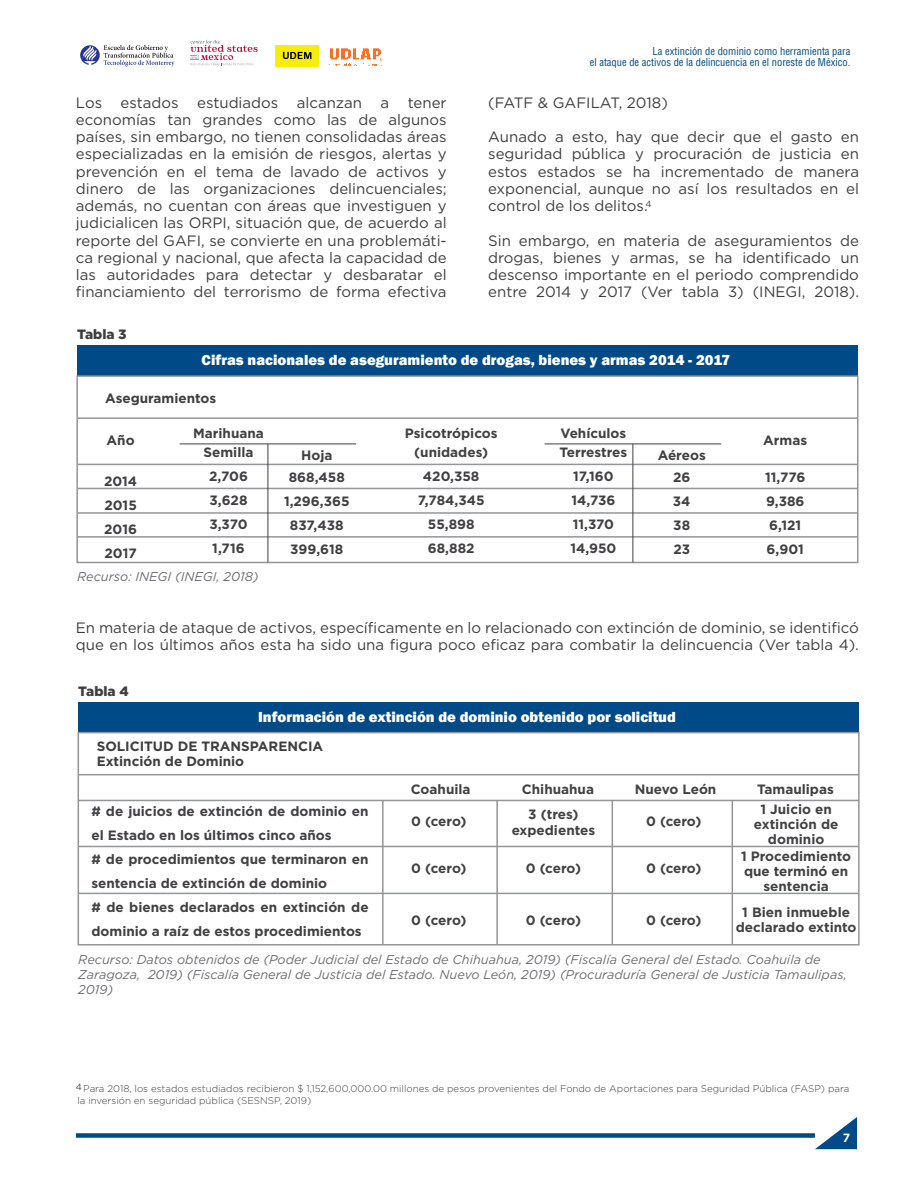
<style>
.page{position:relative;width:918px;height:1188px;background:#fff}
.page>*{position:absolute;margin:0;border:0;box-sizing:border-box;transform-origin:0 0}
.t1{font:15px/17.2px "Gotham";color:#3e3e3f;text-align:justify}
.t2{font:800 15px "Franklin Gothic";color:#fff}
.t3{font:700 13.5px/24px "Gotham";color:#413f41;text-align:center}
.t4{font:700 13.5px/15px "Gotham";color:#424142;text-align:center}
.t5{font:700 13.5px/15px "Gotham";color:#3e3e3f}
.t6{font:900 13.5px "Gotham";color:#3e3e3f}
.t7{font:italic 12.75px/15px "Gotham";color:#6c6d70}
.t8{font:700 12px "Gotham";color:#fff}
.t9{font:condensed 10.5px/10.5px "Helvetica LT Std";color:#004a87;text-align:right}
.t10{font:300 9.75px/12px "Gotham";color:#3e3e3f}
.t11{font:9px "Gotham";color:#3e3e3f}
</style>
<div class="page">
<div style="left:76px;top:1133px;width:739px;height:5px;background:#004a87"></div>
<svg style="left:815px;top:1117px;width:42px;height:32px"></svg>
<svg style="left:80px;top:45px;width:95px;height:21px"></svg>
<img style="left:329px;top:48px;width:54px;height:18px">
<div style="left:275px;top:45px;width:44px;height:21px;background:#f8ed06"></div>
<svg style="left:283px;top:52px;width:28px;height:7px"></svg>
<svg style="left:190px;top:40px;width:68px;height:26px"></svg>
<div style="left:77px;top:346px;width:781px;height:30px;background:#004a87"></div>
<div style="left:76px;top:375px;width:783px;height:188px;border:2px solid #939598"></div>
<hr style="left:77px;top:417px;width:781px;height:2px;background:#939598">
<hr style="left:77px;top:464px;width:781px;height:1px;background:#939598">
<hr style="left:77px;top:488px;width:781px;height:1px;background:#939598">
<hr style="left:77px;top:512px;width:781px;height:2px;background:#939598">
<hr style="left:77px;top:536px;width:781px;height:2px;background:#939598">
<div style="left:78px;top:702px;width:781px;height:31px;background:#004a87"></div>
<div style="left:78px;top:732px;width:782px;height:214px;border:2px solid #939598"></div>
<hr style="left:78px;top:774px;width:781px;height:1px;background:#939598">
<hr style="left:78px;top:800px;width:781px;height:1px;background:#939598">
<hr style="left:78px;top:846px;width:781px;height:1px;background:#939598">
<hr style="left:78px;top:893px;width:781px;height:1px;background:#939598">
<hr style="left:732px;top:800px;width:1px;height:145px;background:#939598">
<hr style="left:612px;top:800px;width:1px;height:145px;background:#939598">
<hr style="left:496px;top:800px;width:2px;height:145px;background:#939598">
<hr style="left:382px;top:800px;width:2px;height:145px;background:#939598">
<p class="t1" style="left:76px;top:93px;width:372px">Los estados estudiados alcanzan a tener economías tan grandes como las de algunos países, sin embargo, no tienen consolidadas áreas especializadas en la emisión de riesgos, alertas y prevención en el tema de lavado de activos y dinero de las organizaciones delincuenciales; además, no cuentan con áreas que investiguen y judicialicen las ORPI, situación que, de acuerdo al reporte del GAFI, se convierte en una problemáti&shy;ca regional y nacional, que afecta la capacidad de las autoridades para detectar y desbaratar el financiamiento del terrorismo de forma efectiva</p>
<p class="t6" style="left:77px;top:325px;width:51px">Tabla 3</p>
<p class="t9" style="left:590px;top:46px;width:262px">La extinción de dominio como herramienta para<br>el ataque de activos de la delincuencia en el noreste de México.</p>
<p class="t1" style="left:488px;top:93px;width:181px">(FATF &amp; GAFILAT, 2018)</p>
<p class="t1" style="left:488px;top:128px;width:372px">Aunado a esto, hay que decir que el gasto en seguridad pública y procuración de justicia en estos estados se ha incrementado de manera exponencial, aunque no así los resultados en el control de los delitos.</p>
<p class="t1" style="left:488px;top:231px;width:372px">Sin embargo, en materia de aseguramientos de drogas, bienes y armas, se ha identificado un descenso importante en el periodo comprendido entre 2014 y 2017 (Ver tabla 3) (INEGI, 2018).</p>
<p class="t11" style="left:646px;top:198px;width:8px">4</p>
<p class="t2" style="left:202px;top:351px;width:530px">Cifras nacionales de aseguramiento de drogas, bienes y armas 2014 - 2017</p>
<p class="t5" style="left:105px;top:390px;width:113px">Aseguramientos</p>
<p class="t3" style="left:107px;top:428px;width:30px">Año</p>
<p class="t3" style="left:104px;top:469px;width:35px;text-align:justify">2014<br>2015<br>2016<br>2017</p>
<p class="t3" style="left:193px;top:423px;width:72px;line-height:19.5px">Marihuana<br>Semilla</p>
<p class="t3" style="left:209px;top:464px;width:40px;text-align:justify">2,706<br>3,628<br>3,370<br>1,716</p>
<p class="t7" style="left:77px;top:569px;width:183px">Recurso: INEGI (INEGI, 2018)</p>
<p class="t3" style="left:560px;top:423px;width:69px;line-height:19.5px;text-align:left">Vehículos<br>Terrestres</p>
<p class="t3" style="left:570px;top:464px;width:48px;text-align:left">17,160<br>14,736<br>11,370<br>14,950</p>
<p class="t3" style="left:405px;top:423px;width:94px;line-height:19.5px">Psicotrópicos (unidades)</p>
<p class="t3" style="left:418px;top:464px;width:68px">420,358<br>7,784,345<br>55,898<br>68,882</p>
<p class="t3" style="left:763px;top:428px;width:45px">Armas</p>
<p class="t3" style="left:658px;top:443px;width:50px">Aéreos</p>
<p class="t3" style="left:301px;top:443px;width:33px">Hoja</p>
<p class="t3" style="left:284px;top:465px;width:67px">868,458<br>1,296,365<br>837,438<br>399,618</p>
<p class="t3" style="left:673px;top:465px;width:19px;text-align:justify">26<br>34<br>38<br>23</p>
<p class="t3" style="left:765px;top:465px;width:42px;text-align:left">11,776<br>9,386<br>6,121<br>6,901</p>
<p class="t1" style="left:76px;top:619px;width:785px">En materia de ataque de activos, específicamente en lo relacionado con extinción de dominio, se identificó que en los últimos años esta ha sido una figura poco eficaz para combatir la delincuencia (Ver tabla 4).</p>
<p class="t6" style="left:78px;top:682px;width:52px">Tabla 4</p>
<p class="t2" style="left:258px;top:707px;width:419px">Información de extinción de dominio obtenido por solicitud</p>
<p class="t5" style="left:97px;top:739px;width:228px">SOLICITUD DE TRANSPARENCIA<br>Extinción de Dominio</p>
<p class="t3" style="left:91px;top:799px;width:279px;text-align:left"># de juicios de extinción de dominio en el Estado en los últimos cinco años<br># de procedimientos que terminaron en sentencia de extinción de dominio<br># de bienes declarados en extinción de dominio a raíz de estos procedimientos</p>
<p class="t4" style="left:411px;top:781px;width:61px">Coahuila</p>
<p class="t4" style="left:411px;top:814px;width:57px">0 (cero)</p>
<p class="t4" style="left:411px;top:861px;width:57px">0 (cero)</p>
<p class="t4" style="left:411px;top:912px;width:57px">0 (cero)</p>
<p class="t4" style="left:522px;top:781px;width:74px">Chihuahua</p>
<p class="t4" style="left:635px;top:781px;width:83px">Nuevo León</p>
<p class="t4" style="left:757px;top:781px;width:78px">Tamaulipas</p>
<p class="t4" style="left:512px;top:806px;width:85px;line-height:16.2px">3 (tres) expedientes</p>
<p class="t4" style="left:526px;top:861px;width:57px">0 (cero)</p>
<p class="t4" style="left:526px;top:912px;width:57px">0 (cero)</p>
<p class="t4" style="left:646px;top:814px;width:57px">0 (cero)</p>
<p class="t4" style="left:646px;top:861px;width:57px">0 (cero)</p>
<p class="t4" style="left:646px;top:912px;width:57px">0 (cero)</p>
<p class="t4" style="left:754px;top:802px;width:86px">1 Juicio en extinción de dominio</p>
<p class="t4" style="left:741px;top:849px;width:112px">1 Procedimiento que terminó en sentencia</p>
<p class="t4" style="left:736px;top:905px;width:122px">1 Bien inmueble declarado extinto</p>
<p class="t7" style="left:78px;top:952px;width:770px">Recurso: Datos obtenidos de (Poder Judicial del Estado de Chihuahua, 2019) (Fiscalía General del Estado. Coahuila de<br>Zaragoza, 2019) (Fiscalía General de Justicia del Estado. Nuevo León, 2019) (Procuraduría General de Justicia Tamaulipas,<br>2019)</p>
<p class="t11" style="left:76px;top:1081px;width:8px">4</p>
<p class="t10" style="left:77px;top:1083px;width:773px;text-indent:6px">Para 2018, los estados estudiados recibieron $ 1,152,600,000.00 millones de pesos provenientes del Fondo de Aportaciones para Seguridad Pública (FASP) para la inversión en seguridad pública (SESNSP, 2019)</p>
<p class="t8" style="left:843px;top:1130px;width:9px">7</p>
</div>
